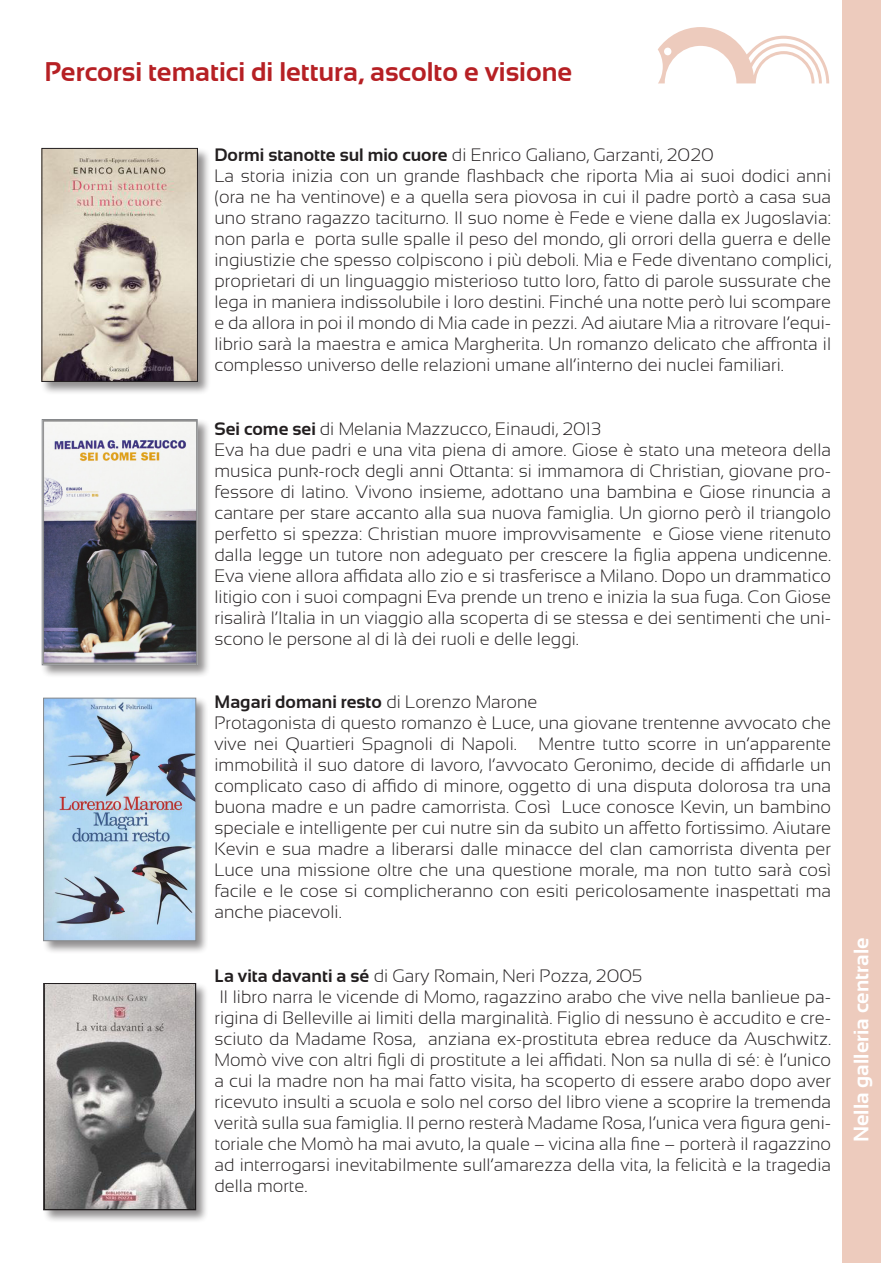
<style>
.page{position:relative;width:893px;height:1263px;background:#fff}
.page>*{position:absolute;margin:0;border:0;box-sizing:border-box;transform-origin:0 0}
.t1{font:700 27px "Sansation";color:#b62024}
.t2{font:700 21px "Sansation";color:#fff}
.Predefinito{font:300 18px/21px "Sansation";color:#231f20;text-align:justify}
.Predefinito-2{font:700 18px "Sansation";color:#231f20}
.s1{font-weight:700}
.s2{font-weight:300}
</style>
<div class="page">
<svg style="left:658px;top:27px;width:171px;height:56px"></svg>
<div style="left:842px;top:0;width:38px;height:1263px;background:#edcbbd"></div>
<div style="left:41px;top:147px;width:170px;height:248px;background:#231f20;opacity:.5"></div>
<img style="left:44px;top:150px;width:152px;height:230px">
<div style="left:42px;top:148px;width:156px;height:234px;border:1px solid #231f20"></div>
<div style="left:43px;top:982px;width:166px;height:241px;background:#231f20;opacity:.5"></div>
<img style="left:45px;top:985px;width:149px;height:223px">
<div style="left:43px;top:983px;width:153px;height:227px;border:1px solid #231f20"></div>
<div style="left:41px;top:418px;width:169px;height:260px;background:#231f20;opacity:.5"></div>
<img style="left:44px;top:421px;width:151px;height:242px">
<div style="left:42px;top:419px;width:155px;height:246px;border:1px solid #86888b"></div>
<div style="left:43px;top:697px;width:166px;height:257px;background:#231f20;opacity:.5"></div>
<img style="left:45px;top:700px;width:149px;height:239px">
<div style="left:43px;top:698px;width:153px;height:243px;border:1px solid #86888b"></div>
<p class="t1" style="left:44px;top:57px;width:529px">Percorsi tematici di lettura, ascolto e visione</p>
<p class="Predefinito" style="left:214px;top:144px;width:501px"><span class="s1">Dormi stanotte sul mio cuore</span> di Enrico Galiano, Garzanti, 2020</p>
<p class="Predefinito" style="left:214px;top:165px;width:618px">La storia inizia con un grande flashback che riporta Mia ai suoi dodici anni (ora ne ha ventinove) e a quella sera piovosa in cui il padre portò a casa sua uno strano ragazzo taciturno. Il suo nome è Fede e viene dalla ex Jugoslavia: non parla e porta sulle spalle il peso del mondo, gli orrori della guerra e delle ingiustizie che spesso colpiscono i più deboli. Mia e Fede diventano complici, proprietari di un linguaggio misterioso tutto loro, fatto di parole sussurate che lega in maniera indissolubile i loro destini. Finché una notte però lui scompare e da allora in poi il mondo di Mia cade in pezzi. Ad aiutare Mia a ritrovare l’equi&shy;librio sarà la maestra e amica Margherita. Un romanzo delicato che affronta il complesso universo delle relazioni umane all’interno dei nuclei familiari.</p>
<p class="Predefinito" style="left:214px;top:418px;width:388px"><span class="s1">Sei come sei</span> di Melania Mazzucco, Einaudi, 2013</p>
<p class="Predefinito" style="left:214px;top:439px;width:618px">Eva ha due padri e una vita piena di amore. Giose è stato una meteora della musica punk-rock degli anni Ottanta: si immamora di Christian, giovane pro&shy;fessore di latino. Vivono insieme, adottano una bambina e Giose rinuncia a cantare per stare accanto alla sua nuova famiglia. Un giorno però il triangolo perfetto si spezza: Christian muore improvvisamente e Giose viene ritenuto dalla legge un tutore non adeguato per crescere la figlia appena undicenne.<br>Eva viene allora affidata allo zio e si trasferisce a Milano. Dopo un drammatico litigio con i suoi compagni Eva prende un treno e inizia la sua fuga. Con Giose risalirà l’Italia in un viaggio alla scoperta di se stessa e dei sentimenti che uni&shy;scono le persone al di là dei ruoli e delle leggi.</p>
<p class="Predefinito-2" style="left:214px;top:692px;width:324px">Magari domani resto <span class="s2">di Lorenzo Marone</span></p>
<p class="Predefinito" style="left:214px;top:712px;width:618px">Protagonista di questo romanzo è Luce, una giovane trentenne avvocato che vive nei Quartieri Spagnoli di Napoli. Mentre tutto scorre in un’apparente immobilità il suo datore di lavoro, l’avvocato Geronimo, decide di affidarle un complicato caso di affido di minore, oggetto di una disputa dolorosa tra una buona madre e un padre camorrista. Così Luce conosce Kevin, un bambino speciale e intelligente per cui nutre sin da subito un affetto fortissimo. Aiutare Kevin e sua madre a liberarsi dalle minacce del clan camorrista diventa per Luce una missione oltre che una questione morale, ma non tutto sarà così facile e le cose si complicheranno con esiti pericolosamente inaspettati ma anche piacevoli.</p>
<p class="Predefinito" style="left:214px;top:965px;width:429px"><span class="s1">La vita davanti a sé</span> di Gary Romain, Neri Pozza, 2005</p>
<p class="Predefinito" style="left:214px;top:986px;width:618px">Il libro narra le vicende di Momo, ragazzino arabo che vive nella banlieue pa&shy;rigina di Belleville ai limiti della marginalità. Figlio di nessuno è accudito e cre&shy;sciuto da Madame Rosa, anziana ex-prostituta ebrea reduce da Auschwitz.<br>Momò vive con altri figli di prostitute a lei affidati. Non sa nulla di sé: è l’unico a cui la madre non ha mai fatto visita, ha scoperto di essere arabo dopo aver ricevuto insulti a scuola e solo nel corso del libro viene a scoprire la tremenda verità sulla sua famiglia. Il perno resterà Madame Rosa, l’unica vera figura geni&shy;toriale che Momò ha mai avuto, la quale – vicina alla fine – porterà il ragazzino ad interrogarsi inevitabilmente sull’amarezza della vita, la felicità e la tragedia della morte.</p>
<p class="t2" style="left:850px;top:1142px;width:206px;rotate:-90deg">Nella galleria centrale</p>
</div>
